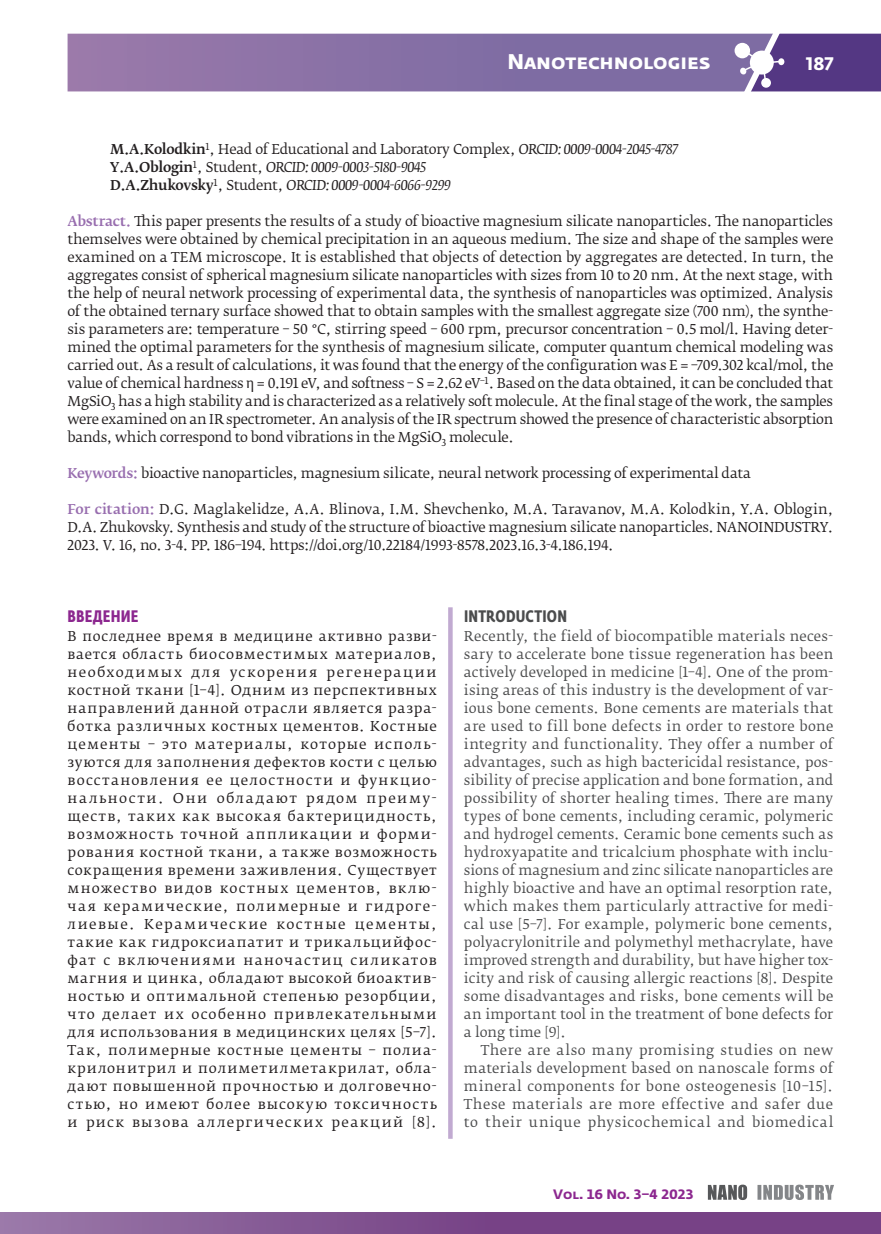
<style>
.page{position:relative;width:881px;height:1234px;background:#fff}
.page>*{position:absolute;margin:0;border:0;box-sizing:border-box;transform-origin:0 0}
.t1{font:700 21px "Fedra Sans Pro";color:#fff}
.t2{font:700 18px "Fedra Sans Alt Pro";color:#fff}
.t3{font:700 16.5px "Fedra Sans Cond Pro";letter-spacing:.015em;color:#4b4c4d}
.t4{font:700 16.5px "Fedra Sans Cond Pro";letter-spacing:.01em;color:#8c278f}
.t5{font:13.5px/18px "Fedra Serif B Pro";letter-spacing:-.01em;color:#231f20;text-align:justify}
.t6{font:13.5px/18px "Fedra Serif B Pro";letter-spacing:.025em;color:#4b4c4d;text-align:justify}
.t7{font:italic 13.5px/18px "Fedra Serif B Pro";letter-spacing:-.025em;color:#231f20}
.t8{font:700 13.5px "Fedra Sans Alt Pro";color:#8c278f}
.s1{font-weight:500;font-style:normal}
.s2{font-style:normal}
.s3{font-weight:500;color:#986eaf}
</style>
<div class="page">
<div style="left:0;top:1211px;width:880px;height:22px;background:linear-gradient(to right,#936fa2,#6e347d)"></div>
<svg style="left:68px;top:33px;width:812px;height:59px;background:#866fa4"></svg>
<svg style="left:757px;top:1184px;width:76px;height:15px"></svg>
<svg style="left:707px;top:1184px;width:39px;height:15px"></svg>
<svg style="left:448px;top:607px;width:4px;height:531px;background:#c3add2"></svg>
<h1 class="t1" style="left:507px;top:49px;width:204px">Nanotechnologies</h1>
<h2 class="t2" style="left:805px;top:52px;width:29px">187</h2>
<p class="t7" style="left:110px;top:140px;width:569px"><span class="s1">M.A.Kolodkin</span><sup>1</sup><span class="s2">, Head of Educational and Laboratory Complex,</span> ORCID: 0009-0004-2045-4787<br><span class="s1">Y.A.Oblogin</span><sup>1</sup><span class="s2">, Student,</span> ORCID: 0009-0003-5180-9045<br><span class="s1">D.A.Zhukovsky</span><sup>1</sup><span class="s2">, Student,</span> ORCID: 0009-0004-6066-9299</p>
<p class="t5" style="left:67px;top:212px;width:767px"><span class="s3">Abstract.</span> This paper presents the results of a study of bioactive magnesium silicate nanoparticles. The nanoparticles themselves were obtained by chemical precipitation in an aqueous medium. The size and shape of the samples were examined on a TEM microscope. It is established that objects of detection by aggregates are detected. In turn, the aggregates consist of spherical magnesium silicate nanoparticles with sizes from 10 to 20 nm. At the next stage, with the help of neural network processing of experimental data, the synthesis of nanoparticles was optimized. Analysis of the obtained ternary surface showed that to obtain samples with the smallest aggregate size (700 nm), the synthe&shy;sis parameters are: temperature – 50 °C, stirring speed – 600 rpm, precursor concentration – 0.5 mol/l. Having deter&shy;mined the optimal parameters for the synthesis of magnesium silicate, computer quantum chemical modeling was carried out. As a result of calculations, it was found that the energy of the configuration was E = –709.302 kcal/mol, the value of chemical hardness η = 0.191 eV, and softness – S = 2.62 eV<sup>–1</sup>. Based on the data obtained, it can be concluded that MgSiO<sub>3</sub> has a high stability and is characterized as a relatively soft molecule. At the final stage of the work, the samples were examined on an IR spectrometer. An analysis of the IR spectrum showed the presence of characteristic absorption bands, which correspond to bond vibrations in the MgSiO<sub>3</sub> molecule.</p>
<p class="t5" style="left:67px;top:464px;width:684px"><span class="s3">Keywords:</span> bioactive nanoparticles, magnesium silicate, neural network processing of experimental data</p>
<p class="t5" style="left:67px;top:500px;width:767px"><span class="s3">For citation:</span> D.G. Maglakelidze, A.A. Blinova, I.M. Shevchenko, M.A. Taravanov, M.A. Kolodkin, Y.A. Oblogin, D.A. Zhukovsky. Synthesis and study of the structure of bioactive magnesium silicate nanoparticles. NANOINDUSTRY.<br>2023. V. 16, no. 3-4. PP. 186–194. https://doi.org/10.22184/1993-8578.2023.16.3-4.186.194.</p>
<p class="t4" style="left:68px;top:606px;width:72px">ВВЕДЕНИЕ</p>
<p class="t5" style="left:67px;top:626px;width:371px">В последнее время в медицине активно разви&shy;вается область биосовместимых материалов, необходимых для ускорения регенерации костной ткани [1–4]. Одним из перспективных направлений данной отрасли является разра&shy;ботка различных костных цементов. Костные цементы – это материалы, которые исполь&shy;зуются для заполнения дефектов кости с целью восстановления ее целостности и функцио&shy;нальности. Они обладают рядом преиму&shy;ществ, таких как высокая бактерицидность, возможность точной аппликации и форми&shy;рования костной ткани, а также возможность сокращения времени заживления. Существует множество видов костных цементов, вклю&shy;чая керамические, полимерные и гидроге&shy;лиевые. Керамические костные цементы, такие как гидроксиапатит и трикальцийфос&shy;фат с включениями наночастиц силикатов магния и цинка, обладают высокой биоактив&shy;ностью и оптимальной степенью резорбции, что делает их особенно привлекательными для использования в медицинских целях [5–7].<br>Так, полимерные костные цементы – полиа&shy;крилонитрил и полиметилметакрилат, обла&shy;дают повышенной прочностью и долговечно&shy;стью, но имеют более высокую токсичность и риск вызова аллергических реакций [8].</p>
<p class="t3" style="left:464px;top:606px;width:104px">INTRODUCTION</p>
<p class="t6" style="left:464px;top:626px;width:371px">Recently, the field of biocompatible materials neces&shy;sary to accelerate bone tissue regeneration has been actively developed in medicine [1–4]. One of the prom&shy;ising areas of this industry is the development of var&shy;ious bone cements. Bone cements are materials that are used to fill bone defects in order to restore bone integrity and functionality. They offer a number of advantages, such as high bactericidal resistance, pos&shy;sibility of precise application and bone formation, and possibility of shorter healing times. There are many types of bone cements, including ceramic, polymeric and hydrogel cements. Ceramic bone cements such as hydroxyapatite and tricalcium phosphate with inclu&shy;sions of magnesium and zinc silicate nanoparticles are highly bioactive and have an optimal resorption rate, which makes them particularly attractive for medi&shy;cal use [5–7]. For example, polymeric bone cements, polyacrylonitrile and polymethyl methacrylate, have improved strength and durability, but have higher tox&shy;icity and risk of causing allergic reactions [8]. Despite some disadvantages and risks, bone cements will be an important tool in the treatment of bone defects for a long time [9].</p>
<p class="t6" style="left:464px;top:1040px;width:370px;text-indent:17px">There are also many promising studies on new materials development based on nanoscale forms of mineral components for bone osteogenesis [10–15].<br>These materials are more effective and safer due to their unique physicochemical and biomedical</p>
<p class="t8" style="left:553px;top:1185px;width:142px">Vol. 16 No. 3–4 2023</p>
</div>
